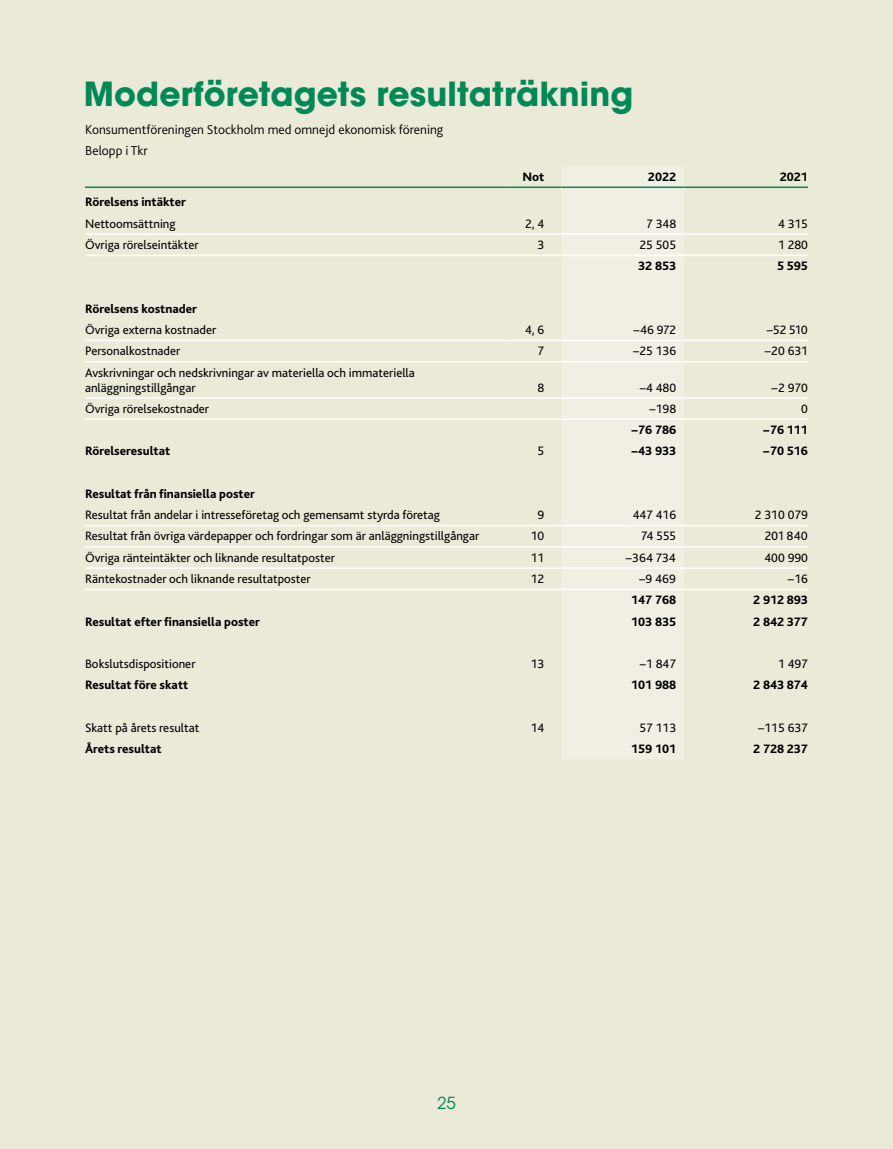
<style>
.page{position:relative;width:893px;height:1149px;background:#fff}
.page>*{position:absolute;margin:0;border:0;box-sizing:border-box;transform-origin:0 0}
.t1{font:700 33px "ITC Avant Garde Std";letter-spacing:.005em;color:#008957}
.t2{font:16.5px "ITC Avant Garde Std";color:#008957}
.t3{font:300 13.5px/20.4px "Bliss";color:#000}
.t4{font:12.75px/15px "Bliss";color:#000}
.t5{font:800 12.75px "Bliss";color:#000}
</style>
<div class="page">
<div style="left:0;top:0;width:893px;height:1148px;background:#ebe9d8"></div>
<div style="left:561px;top:166px;width:124px;height:593px;background:#f1efe4"></div>
<hr style="left:85px;top:233px;width:425px;height:2px;background:#fff">
<hr style="left:510px;top:233px;width:51px;height:2px;background:#fff">
<hr style="left:561px;top:233px;width:124px;height:2px;background:#fff">
<hr style="left:685px;top:233px;width:123px;height:2px;background:#fff">
<hr style="left:85px;top:254px;width:425px;height:2px;background:#fff">
<hr style="left:510px;top:254px;width:51px;height:2px;background:#fff">
<hr style="left:561px;top:254px;width:124px;height:2px;background:#fff">
<hr style="left:685px;top:254px;width:123px;height:2px;background:#fff">
<hr style="left:85px;top:339px;width:425px;height:2px;background:#fff">
<hr style="left:510px;top:339px;width:51px;height:2px;background:#fff">
<hr style="left:561px;top:339px;width:124px;height:2px;background:#fff">
<hr style="left:685px;top:339px;width:123px;height:2px;background:#fff">
<hr style="left:85px;top:361px;width:425px;height:1px;background:#fff">
<hr style="left:510px;top:361px;width:51px;height:1px;background:#fff">
<hr style="left:561px;top:361px;width:124px;height:1px;background:#fff">
<hr style="left:685px;top:361px;width:123px;height:1px;background:#fff">
<hr style="left:85px;top:397px;width:425px;height:1px;background:#fff">
<hr style="left:510px;top:397px;width:51px;height:1px;background:#fff">
<hr style="left:561px;top:397px;width:124px;height:1px;background:#fff">
<hr style="left:685px;top:397px;width:123px;height:1px;background:#fff">
<hr style="left:85px;top:418px;width:425px;height:2px;background:#fff">
<hr style="left:510px;top:418px;width:51px;height:2px;background:#fff">
<hr style="left:561px;top:418px;width:124px;height:2px;background:#fff">
<hr style="left:685px;top:418px;width:123px;height:2px;background:#fff">
<hr style="left:85px;top:524px;width:425px;height:2px;background:#fff">
<hr style="left:510px;top:524px;width:51px;height:2px;background:#fff">
<hr style="left:561px;top:524px;width:124px;height:2px;background:#fff">
<hr style="left:685px;top:524px;width:123px;height:2px;background:#fff">
<hr style="left:85px;top:546px;width:425px;height:1px;background:#fff">
<hr style="left:510px;top:546px;width:51px;height:1px;background:#fff">
<hr style="left:561px;top:546px;width:124px;height:1px;background:#fff">
<hr style="left:685px;top:546px;width:123px;height:1px;background:#fff">
<hr style="left:85px;top:567px;width:425px;height:1px;background:#fff">
<hr style="left:510px;top:567px;width:51px;height:1px;background:#fff">
<hr style="left:561px;top:567px;width:124px;height:1px;background:#fff">
<hr style="left:685px;top:567px;width:123px;height:1px;background:#fff">
<hr style="left:85px;top:588px;width:425px;height:2px;background:#fff">
<hr style="left:510px;top:588px;width:51px;height:2px;background:#fff">
<hr style="left:561px;top:588px;width:124px;height:2px;background:#fff">
<hr style="left:685px;top:588px;width:123px;height:2px;background:#fff">
<hr style="left:85px;top:186px;width:425px;height:2px;background:#008957">
<hr style="left:510px;top:186px;width:51px;height:2px;background:#008957">
<hr style="left:561px;top:186px;width:124px;height:2px;background:#008957">
<hr style="left:685px;top:186px;width:123px;height:2px;background:#008957">
<h1 class="t1" style="left:84px;top:72px;width:551px">Moderföretagets resultaträkning</h1>
<p class="t3" style="left:85px;top:120px;width:360px">Konsumentföreningen Stockholm med omnejd ekonomisk förening<br>Belopp i Tkr</p>
<p class="t5" style="left:522px;top:169px;width:23px">Not</p>
<p class="t5" style="left:648px;top:169px;width:30px">2022</p>
<p class="t5" style="left:780px;top:169px;width:30px">2021</p>
<p class="t5" style="left:85px;top:194px;width:102px">Rörelsens intäkter</p>
<p class="t4" style="left:85px;top:216px;width:92px">Nettoomsättning</p>
<p class="t4" style="left:525px;top:216px;width:21px">2, 4</p>
<p class="t4" style="left:646px;top:216px;width:31px">7 348</p>
<p class="t4" style="left:778px;top:216px;width:31px">4 315</p>
<p class="t4" style="left:85px;top:237px;width:115px">Övriga rörelseintäkter</p>
<p class="t4" style="left:537px;top:237px;width:8px">3</p>
<p class="t4" style="left:639px;top:237px;width:38px">25 505</p>
<p class="t4" style="left:778px;top:237px;width:31px">1 280</p>
<p class="t5" style="left:638px;top:258px;width:39px">32 853</p>
<p class="t5" style="left:777px;top:258px;width:32px">5 595</p>
<p class="t5" style="left:85px;top:300px;width:114px">Rörelsens kostnader</p>
<p class="t4" style="left:85px;top:322px;width:133px">Övriga externa kostnader</p>
<p class="t4" style="left:525px;top:322px;width:21px">4, 6</p>
<p class="t4" style="left:633px;top:322px;width:44px">−46 972</p>
<p class="t4" style="left:766px;top:322px;width:43px">−52 510</p>
<p class="t4" style="left:85px;top:343px;width:97px">Personalkostnader</p>
<p class="t4" style="left:537px;top:343px;width:8px">7</p>
<p class="t4" style="left:633px;top:343px;width:45px">−25 136</p>
<p class="t4" style="left:764px;top:343px;width:45px">−20 631</p>
<p class="t4" style="left:85px;top:364px;width:331px">Avskrivningar och nedskrivningar av materiella och immateriella anläggningstillgångar</p>
<p class="t4" style="left:537px;top:379px;width:8px">8</p>
<p class="t4" style="left:639px;top:379px;width:38px">−4 480</p>
<p class="t4" style="left:771px;top:379px;width:38px">−2 970</p>
<p class="t4" style="left:85px;top:401px;width:126px">Övriga rörelsekostnader</p>
<p class="t4" style="left:649px;top:401px;width:29px">−198</p>
<p class="t4" style="left:801px;top:401px;width:8px">0</p>
<p class="t5" style="left:631px;top:422px;width:47px">−76 786</p>
<p class="t5" style="left:763px;top:422px;width:47px">−76 111</p>
<p class="t5" style="left:85px;top:443px;width:87px">Rörelseresultat</p>
<p class="t4" style="left:537px;top:443px;width:8px">5</p>
<p class="t5" style="left:631px;top:443px;width:47px">−43 933</p>
<p class="t5" style="left:763px;top:443px;width:47px">−70 516</p>
<p class="t5" style="left:85px;top:485px;width:171px">Resultat från finansiella poster</p>
<p class="t4" style="left:85px;top:507px;width:356px">Resultat från andelar i intresseföretag och gemensamt styrda företag</p>
<p class="t4" style="left:537px;top:507px;width:8px">9</p>
<p class="t4" style="left:633px;top:507px;width:45px">447 416</p>
<p class="t4" style="left:755px;top:507px;width:54px">2 310 079</p>
<p class="t4" style="left:85px;top:528px;width:396px">Resultat från övriga värdepapper och fordringar som är anläggningstillgångar</p>
<p class="t4" style="left:531px;top:528px;width:15px">10</p>
<p class="t4" style="left:641px;top:528px;width:36px">74 555</p>
<p class="t4" style="left:765px;top:528px;width:45px">201 840</p>
<p class="t4" style="left:85px;top:549px;width:251px">Övriga ränteintäkter och liknande resultatposter</p>
<p class="t4" style="left:531px;top:549px;width:15px">11</p>
<p class="t4" style="left:625px;top:549px;width:52px">−364 734</p>
<p class="t4" style="left:764px;top:549px;width:45px">400 990</p>
<p class="t4" style="left:85px;top:571px;width:227px">Räntekostnader och liknande resultatposter</p>
<p class="t4" style="left:531px;top:571px;width:15px">12</p>
<p class="t4" style="left:639px;top:571px;width:39px">−9 469</p>
<p class="t4" style="left:788px;top:571px;width:22px">−16</p>
<p class="t5" style="left:631px;top:592px;width:46px">147 768</p>
<p class="t5" style="left:753px;top:592px;width:56px">2 912 893</p>
<p class="t5" style="left:85px;top:613px;width:176px">Resultat efter finansiella poster</p>
<p class="t5" style="left:631px;top:613px;width:46px">103 835</p>
<p class="t5" style="left:753px;top:613px;width:56px">2 842 377</p>
<p class="t4" style="left:85px;top:656px;width:112px">Bokslutsdispositioner</p>
<p class="t4" style="left:531px;top:656px;width:15px">13</p>
<p class="t4" style="left:639px;top:656px;width:38px">−1 847</p>
<p class="t4" style="left:778px;top:656px;width:31px">1 497</p>
<p class="t5" style="left:85px;top:677px;width:105px">Resultat före skatt</p>
<p class="t5" style="left:631px;top:677px;width:46px">101 988</p>
<p class="t5" style="left:753px;top:677px;width:56px">2 843 874</p>
<p class="t4" style="left:85px;top:719px;width:116px">Skatt på årets resultat</p>
<p class="t4" style="left:531px;top:719px;width:15px">14</p>
<p class="t4" style="left:639px;top:719px;width:38px">57 113</p>
<p class="t4" style="left:758px;top:719px;width:52px">−115 637</p>
<p class="t5" style="left:85px;top:740px;width:78px">Årets resultat</p>
<p class="t5" style="left:631px;top:740px;width:46px">159 101</p>
<p class="t5" style="left:753px;top:740px;width:56px">2 728 237</p>
<p class="t2" style="left:437px;top:1092px;width:20px">25</p>
</div>
